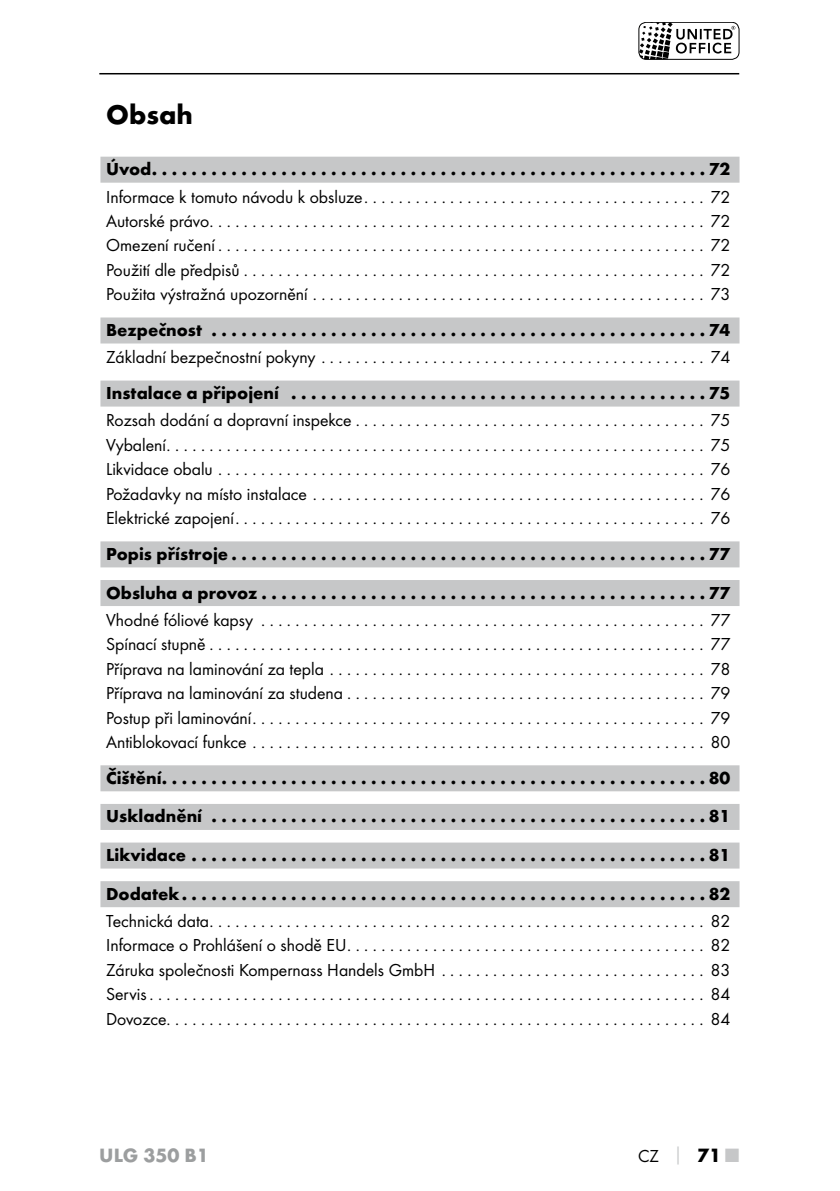
<style>
.page{position:relative;width:840px;height:1191px;background:#fff}
.page>*{position:absolute;margin:0;border:0;box-sizing:border-box;transform-origin:0 0}
.t1{font:700 28px "Futura";color:#000}
.t2{font:700 20px "Futura";color:#9c9e9f}
.t3{font:18px/24.4px "Futura Boo";color:#000;text-align:justify}
.t4{font:700 18px/38.6px "Futura";color:#000}
.s1{color:#c6c7c8}
.s2{font-family:"Futura";font-weight:700;font-size:20px}
.s3{font-family:"Futura";font-weight:700;font-size:20px;color:#c6c7c8}
</style>
<div class="page">
<svg style="left:638px;top:22px;width:96px;height:36px"></svg>
<div style="left:638px;top:22px;width:100px;height:38px;border:1px solid #000;border-radius:7px"></div>
<hr style="left:99px;top:73px;width:639px;height:1px;background:#000">
<div style="left:100px;top:157px;width:639px;height:26px;background:#c6c7c8"></div>
<div style="left:100px;top:317px;width:639px;height:26px;background:#c6c7c8"></div>
<div style="left:100px;top:380px;width:639px;height:26px;background:#c6c7c8"></div>
<div style="left:100px;top:541px;width:639px;height:26px;background:#c6c7c8"></div>
<div style="left:100px;top:580px;width:639px;height:26px;background:#c6c7c8"></div>
<div style="left:100px;top:765px;width:639px;height:26px;background:#c6c7c8"></div>
<div style="left:100px;top:804px;width:639px;height:26px;background:#c6c7c8"></div>
<div style="left:100px;top:842px;width:639px;height:26px;background:#c6c7c8"></div>
<div style="left:100px;top:881px;width:639px;height:26px;background:#c6c7c8"></div>
<h1 class="t1" style="left:106px;top:97px;width:88px">Obsah</h1>
<p class="t4" style="left:106px;top:150px;width:625px">Úvod . . . . . . . . . . . . . . . . . . . . . . . . . . . . . . . . . . . . . . . . . . . . . . . . . . . . . . . 72</p>
<p class="t3" style="left:106px;top:184px;width:625px">Informace k tomuto návodu k obsluze . . . . . . . . . . . . . . . . . . . . . . . . . . . . . . . . . . . . . . . . 72<br>Autorské právo . . . . . . . . . . . . . . . . . . . . . . . . . . . . . . . . . . . . . . . . . . . . . . . . . . . . . . . . . . 72<br>Omezení ručení . . . . . . . . . . . . . . . . . . . . . . . . . . . . . . . . . . . . . . . . . . . . . . . . . . . . . . . . . 72<br>Použití dle předpisů . . . . . . . . . . . . . . . . . . . . . . . . . . . . . . . . . . . . . . . . . . . . . . . . . . . . . . 72<br>Použita výstražná upozornění . . . . . . . . . . . . . . . . . . . . . . . . . . . . . . . . . . . . . . . . . . . . . . 73</p>
<p class="t4" style="left:106px;top:310px;width:625px">Bezpečnost . . . . . . . . . . . . . . . . . . . . . . . . . . . . . . . . . . . . . . . . . . . . . . . . . 74</p>
<p class="t3" style="left:106px;top:345px;width:625px">Základní bezpečnostní pokyny . . . . . . . . . . . . . . . . . . . . . . . . . . . . . . . . . . . . . . . . . . . . . 74</p>
<p class="t4" style="left:106px;top:373px;width:625px">Instalace a připojení . . . . . . . . . . . . . . . . . . . . . . . . . . . . . . . . . . . . . . . . . 75</p>
<p class="t3" style="left:106px;top:408px;width:625px">Rozsah dodání a dopravní inspekce . . . . . . . . . . . . . . . . . . . . . . . . . . . . . . . . . . . . . . . . . 75<br>Vybalení . . . . . . . . . . . . . . . . . . . . . . . . . . . . . . . . . . . . . . . . . . . . . . . . . . . . . . . . . . . . . . . 75<br>Likvidace obalu . . . . . . . . . . . . . . . . . . . . . . . . . . . . . . . . . . . . . . . . . . . . . . . . . . . . . . . . . 76<br>Požadavky na místo instalace . . . . . . . . . . . . . . . . . . . . . . . . . . . . . . . . . . . . . . . . . . . . . . 76<br>Elektrické zapojení . . . . . . . . . . . . . . . . . . . . . . . . . . . . . . . . . . . . . . . . . . . . . . . . . . . . . . . 76</p>
<p class="t4" style="left:106px;top:534px;width:625px">Popis přístroje . . . . . . . . . . . . . . . . . . . . . . . . . . . . . . . . . . . . . . . . . . . . . . . 77<br>Obsluha a provoz . . . . . . . . . . . . . . . . . . . . . . . . . . . . . . . . . . . . . . . . . . . . 77</p>
<p class="t3" style="left:106px;top:607px;width:625px">Vhodné fóliové kapsy . . . . . . . . . . . . . . . . . . . . . . . . . . . . . . . . . . . . . . . . . . . . . . . . . . . . 77<br>Spínací stupně . . . . . . . . . . . . . . . . . . . . . . . . . . . . . . . . . . . . . . . . . . . . . . . . . . . . . . . . . . 77<br>Příprava na laminování za tepla . . . . . . . . . . . . . . . . . . . . . . . . . . . . . . . . . . . . . . . . . . . . 78<br>Příprava na laminování za studena . . . . . . . . . . . . . . . . . . . . . . . . . . . . . . . . . . . . . . . . . . 79<br>Postup při laminování . . . . . . . . . . . . . . . . . . . . . . . . . . . . . . . . . . . . . . . . . . . . . . . . . . . . . 79<br>Antiblokovací funkce . . . . . . . . . . . . . . . . . . . . . . . . . . . . . . . . . . . . . . . . . . . . . . . . . . . . . 80</p>
<p class="t4" style="left:106px;top:758px;width:625px;text-align:justify">Čištění . . . . . . . . . . . . . . . . . . . . . . . . . . . . . . . . . . . . . . . . . . . . . . . . . . . . . . 80<br>Uskladnění . . . . . . . . . . . . . . . . . . . . . . . . . . . . . . . . . . . . . . . . . . . . . . . . . 81<br>Likvidace . . . . . . . . . . . . . . . . . . . . . . . . . . . . . . . . . . . . . . . . . . . . . . . . . . . 81<br>Dodatek . . . . . . . . . . . . . . . . . . . . . . . . . . . . . . . . . . . . . . . . . . . . . . . . . . . . 82</p>
<p class="t3" style="left:106px;top:908px;width:625px">Technická data . . . . . . . . . . . . . . . . . . . . . . . . . . . . . . . . . . . . . . . . . . . . . . . . . . . . . . . . . . 82<br>Informace o Prohlášení o shodě EU . . . . . . . . . . . . . . . . . . . . . . . . . . . . . . . . . . . . . . . . . . 82<br>Záruka společnosti Kompernass -Handels -GmbH . . . . . . . . . . . . . . . . . . . . . . . . . . . . . . . 83<br>Servis . . . . . . . . . . . . . . . . . . . . . . . . . . . . . . . . . . . . . . . . . . . . . . . . . . . . . . . . . . . . . . . . . 84<br>Dovozce . . . . . . . . . . . . . . . . . . . . . . . . . . . . . . . . . . . . . . . . . . . . . . . . . . . . . . . . . . . . . . . 84</p>
<p class="t2" style="left:99px;top:1143px;width:111px">ULG 350 B1</p>
<p class="t3" style="left:638px;top:1143px;width:102px">CZ <span class="s1">│</span> <span class="s2">71</span> <span class="s3">■</span></p>
</div>
